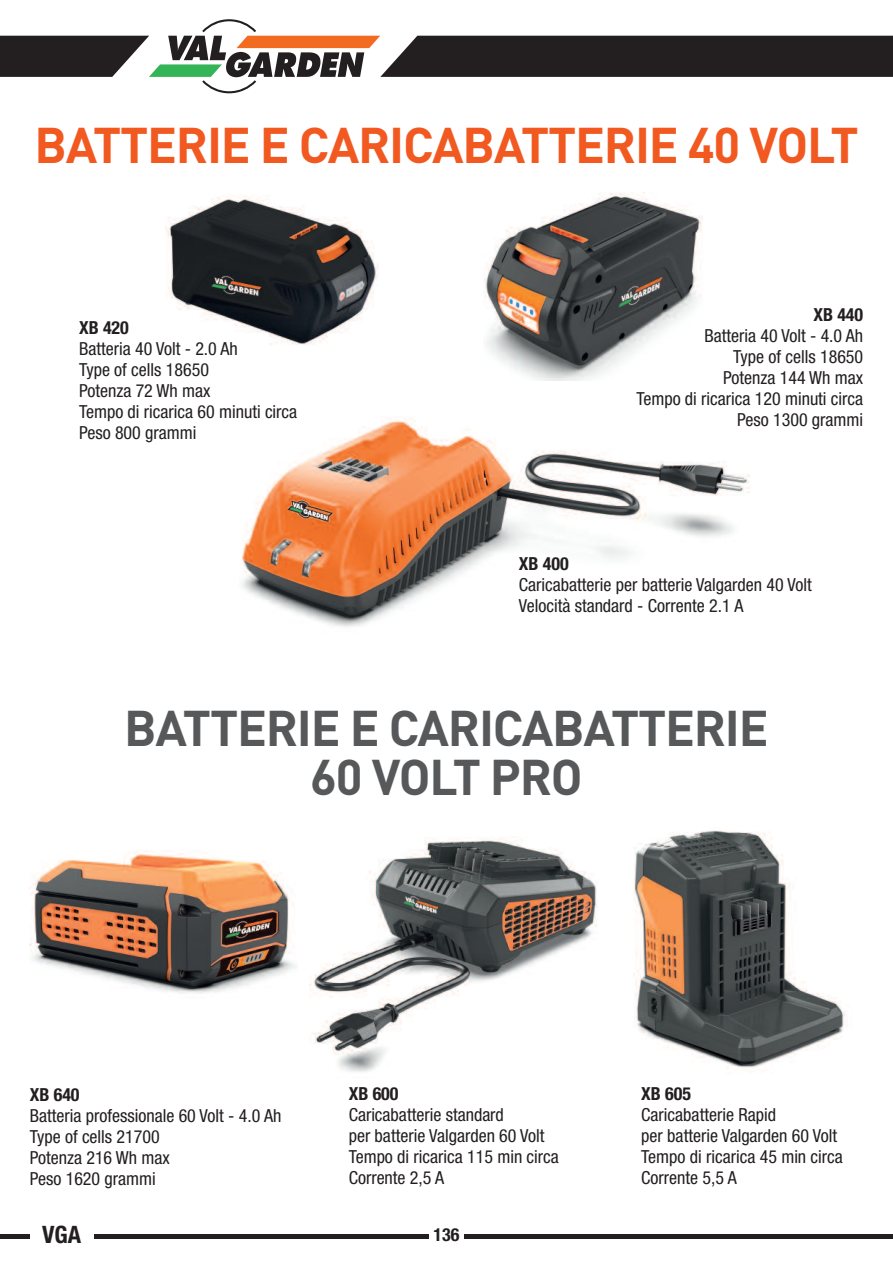
<style>
.page{position:relative;width:893px;height:1263px;background:#fff}
.page>*{position:absolute;margin:0;border:0;box-sizing:border-box;transform-origin:0 0}
.t1{font:700 49.5px/49.5px "DIN";letter-spacing:-.025em;color:#57585a;text-align:center}
.t2{font:700 49.5px "DIN";letter-spacing:-.025em;color:#f15921}
.t3{font:700 condensed 24px "Helvetica Neue";color:#231f20}
.t4{font:condensed 18px/21px "Helvetica Neue";color:#231f20}
.t5{font:700 condensed 18px "Helvetica Neue";color:#231f20}
</style>
<div class="page">
<hr style="left:0;top:1234px;width:893px;height:4px;background:#231f20">
<svg style="left:0;top:19px;width:893px;height:74px"></svg>
<div style="left:429px;top:1226px;width:34px;height:29px;background:#fff"></div>
<div style="left:30px;top:1226px;width:64px;height:22px;background:#fff"></div>
<img style="left:166px;top:195px;width:212px;height:150px">
<img style="left:241px;top:418px;width:509px;height:209px">
<img style="left:309px;top:836px;width:288px;height:236px">
<img style="left:633px;top:830px;width:214px;height:238px">
<img style="left:484px;top:193px;width:219px;height:187px">
<img style="left:30px;top:850px;width:266px;height:144px">
<h1 class="t2" style="left:34px;top:117px;width:826px">BATTERIE E CARICABATTERIE 40 VOLT</h1>
<p class="t5" style="left:79px;top:321px;width:51px">XB 420</p>
<p class="t4" style="left:79px;top:339px;width:220px">Batteria 40 Volt - 2.0 Ah<br>Type of cells 18650<br>Potenza 72 Wh max<br>Tempo di ricarica 60 minuti circa<br>Peso 800 grammi</p>
<p class="t5" style="left:813px;top:308px;width:51px">XB 440</p>
<p class="t4" style="left:636px;top:327px;width:228px;text-align:right">Batteria 40 Volt - 4.0 Ah<br>Type of cells 18650<br>Potenza 144 Wh max<br>Tempo di ricarica 120 minuti circa<br>Peso 1300 grammi</p>
<p class="t5" style="left:519px;top:557px;width:51px">XB 400</p>
<p class="t4" style="left:519px;top:576px;width:294px">Caricabatterie per batterie Valgarden 40 Volt<br>Velocità standard - Corrente 2.1 A</p>
<h1 class="t1" style="left:124px;top:704px;width:646px">BATTERIE E CARICABATTERIE<br>60 VOLT PRO</h1>
<p class="t5" style="left:30px;top:1088px;width:51px">XB 640</p>
<p class="t4" style="left:30px;top:1106px;width:253px">Batteria professionale 60 Volt - 4.0 Ah<br>Type of cells 21700<br>Potenza 216 Wh max<br>Peso 1620 grammi</p>
<p class="t5" style="left:349px;top:1087px;width:51px">XB 600</p>
<p class="t4" style="left:349px;top:1106px;width:212px">Caricabatterie standard<br>per batterie Valgarden 60 Volt<br>Tempo di ricarica 115 min circa<br>Corrente 2,5 A</p>
<h2 class="t3" style="left:42px;top:1226px;width:41px">VGA</h2>
<p class="t5" style="left:434px;top:1228px;width:27px">136</p>
<p class="t5" style="left:641px;top:1087px;width:51px">XB 605</p>
<p class="t4" style="left:641px;top:1106px;width:203px">Caricabatterie Rapid<br>per batterie Valgarden 60 Volt<br>Tempo di ricarica 45 min circa<br>Corrente 5,5 A</p>
</div>
